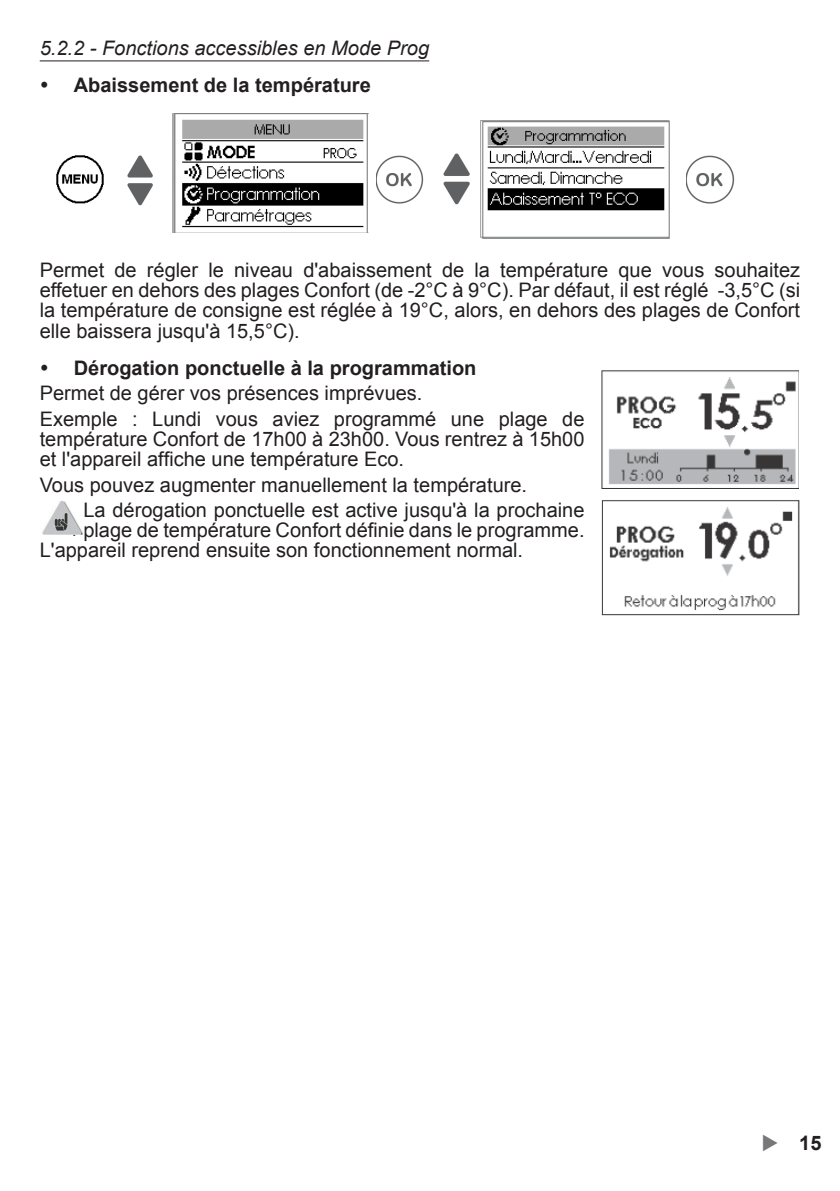
<style>
.page{position:relative;width:840px;height:1191px;background:#fff}
.page>*{position:absolute;margin:0;border:0;box-sizing:border-box;transform-origin:0 0}
.t1{font:20px/20px "Arial";color:#231f20}
.t2{font:700 20px "Arial";color:#231f20}
.t3{font:italic 20px "Arial";color:#231f20}
.s1{color:#767879}
</style>
<div class="page">
<hr style="left:40px;top:60px;width:389px;height:1px;background:#231f20">
<img style="left:42px;top:501px;width:41px;height:35px">
<img style="left:172px;top:113px;width:196px;height:120px">
<img style="left:56px;top:155px;width:48px;height:49px">
<img style="left:127px;top:155px;width:26px;height:51px">
<img style="left:376px;top:155px;width:47px;height:48px">
<img style="left:480px;top:120px;width:190px;height:119px">
<img style="left:443px;top:153px;width:27px;height:52px">
<img style="left:686px;top:155px;width:47px;height:48px">
<img style="left:601px;top:370px;width:196px;height:119px">
<img style="left:601px;top:500px;width:198px;height:115px">
<p class="t3" style="left:40px;top:35px;width:391px">5.2.2 - Fonctions accessibles en Mode Prog</p>
<p class="t2" style="left:74px;top:71px;width:298px">Abaissement de la température</p>
<p class="t1" style="left:40px;top:261px;width:761px;text-align:justify">Permet de régler le niveau d'abaissement de la température que vous souhaitez effetuer en dehors des plages Confort (de -2°C à 9°C). Par défaut, il est réglé -3,5°C (si la température de consigne est réglée à 19°C, alors, en dehors des plages de Confort elle baissera jusqu'à 15,5°C).</p>
<p class="t2" style="left:74px;top:354px;width:404px">Dérogation ponctuelle à la programmation</p>
<p class="t1" style="left:40px;top:380px;width:546px;line-height:25.6px">Permet de gérer vos présences imprévues.<br>Exemple : Lundi vous aviez programmé une plage de</p>
<p class="t1" style="left:40px;top:429px;width:546px">température Confort de 17h00 à 23h00. Vous rentrez à 15h00 et l'appareil affiche une température Eco.</p>
<p class="t1" style="left:83px;top:472px;width:502px;line-height:25.8px;text-indent:-44px">Vous pouvez augmenter manuellement la température.<br>La dérogation ponctuelle est active jusqu'à la prochaine</p>
<p class="t1" style="left:40px;top:520px;width:546px;text-indent:44px">plage de température Confort définie dans le programme.<br>L'appareil reprend ensuite son fonctionnement normal.</p>
<p class="t2" style="left:761px;top:1129px;width:61px"><span class="s1">◆</span> 15</p>
</div>
